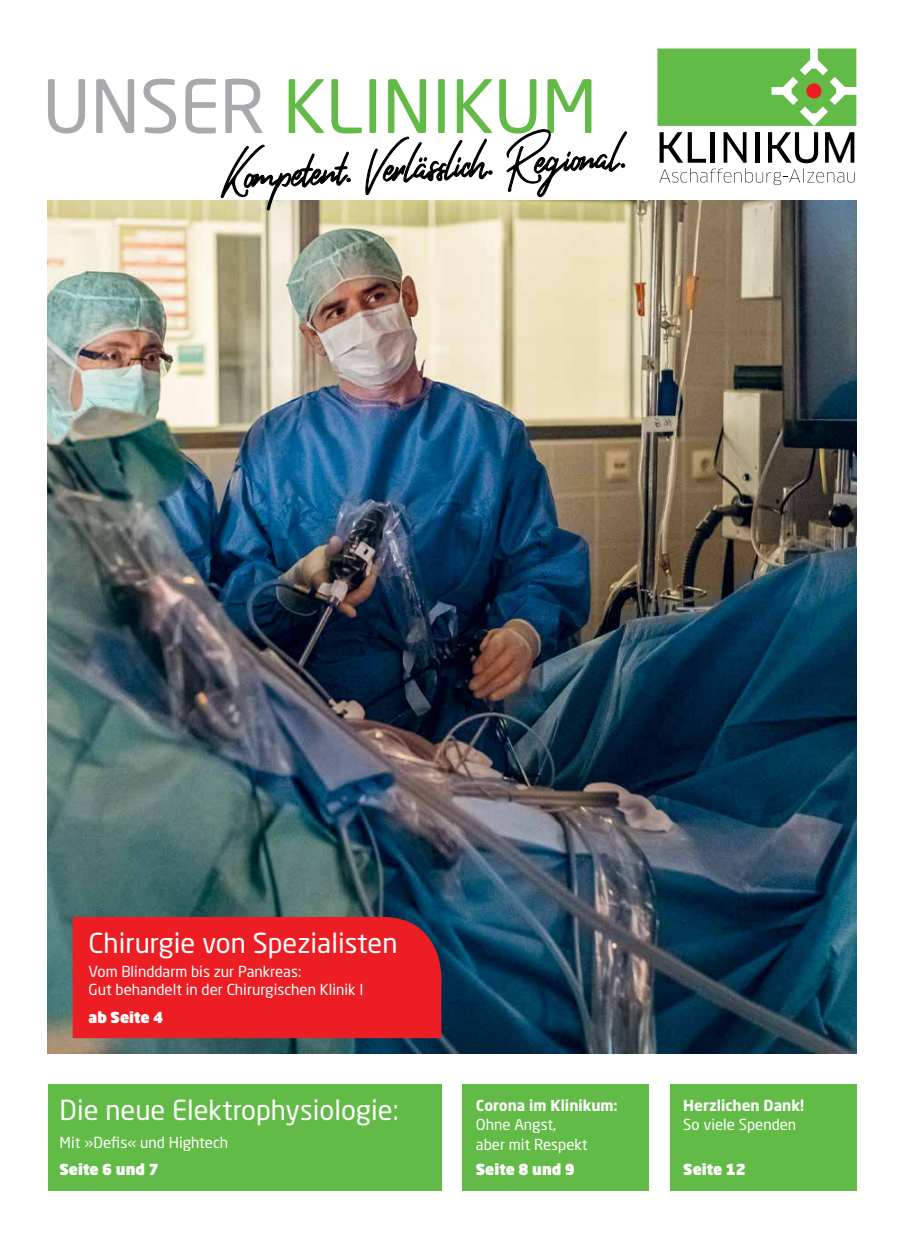
<style>
.page{position:relative;width:904px;height:1241px;background:#fff}
.page>*{position:absolute;margin:0;border:0;box-sizing:border-box;transform-origin:0 0}
.t1{font:72.5px "Neo Sans Pro";color:#62bb46}
.t2{font:68.75px "Sansa Dior";color:#000}
.t3{font:27.25px "Neo Sans Pro";color:#fff}
.t4{font:15px/18px "Neo Sans Pro";color:#fff}
.t5{font:900 15px "Neo Sans Pro";color:#fff}
.t6{font:700 15px "Neo Sans Pro";color:#fff}
.s1{color:#a7a9ac}
</style>
<div class="page">
<svg style="left:659px;top:132px;width:195px;height:53px"></svg>
<svg style="left:657px;top:48px;width:199px;height:78px;background:#6fc056"></svg>
<div style="left:806px;top:83px;width:15px;height:15px;background:#ed1d24;border-radius:50%"></div>
<img style="left:48px;top:200px;width:808px;height:853px">
<div style="left:73px;top:916px;width:368px;height:121px;background:#ed1d24"></div>
<div style="left:670px;top:1083px;width:186px;height:107px;background:#62bb46"></div>
<div style="left:48px;top:1083px;width:393px;height:107px;background:#62bb46"></div>
<div style="left:462px;top:1083px;width:186px;height:107px;background:#62bb46"></div>
<svg style="left:221px;top:145px;width:130px;height:65px"></svg>
<svg style="left:365px;top:137px;width:127px;height:58px"></svg>
<svg style="left:506px;top:129px;width:121px;height:68px"></svg>
<h1 class="t1" style="left:43px;top:62px;width:556px"><span class="s1">UNSER</span> KLINIKUM</h1>
<h2 class="t2" style="left:223px;top:138px;width:404px;rotate:-3deg">Kompetent. Verlässlich. Regional.</h2>
<h3 class="t3" style="left:89px;top:925px;width:310px">Chirurgie von Spezialisten</h3>
<p class="t4" style="left:89px;top:962px;width:276px">Vom Blinddarm bis zur Pankreas:<br>Gut behandelt in der Chirurgischen Klinik I</p>
<p class="t5" style="left:89px;top:1007px;width:76px">ab Seite 4</p>
<h3 class="t3" style="left:60px;top:1093px;width:340px">Die neue Elektrophysiologie:</h3>
<p class="t4" style="left:60px;top:1132px;width:170px">Mit »Defis« und Hightech</p>
<p class="t5" style="left:60px;top:1159px;width:101px">Seite 6 und 7</p>
<p class="t6" style="left:476px;top:1095px;width:143px">Corona im Klinikum:</p>
<p class="t4" style="left:476px;top:1113px;width:113px;line-height:20px">Ohne Angst, aber mit Respekt</p>
<p class="t5" style="left:476px;top:1159px;width:101px">Seite 8 und 9</p>
<p class="t6" style="left:683px;top:1095px;width:123px">Herzlichen Dank!</p>
<p class="t4" style="left:683px;top:1114px;width:114px">So viele Spenden</p>
<p class="t5" style="left:683px;top:1159px;width:64px">Seite 12</p>
</div>
